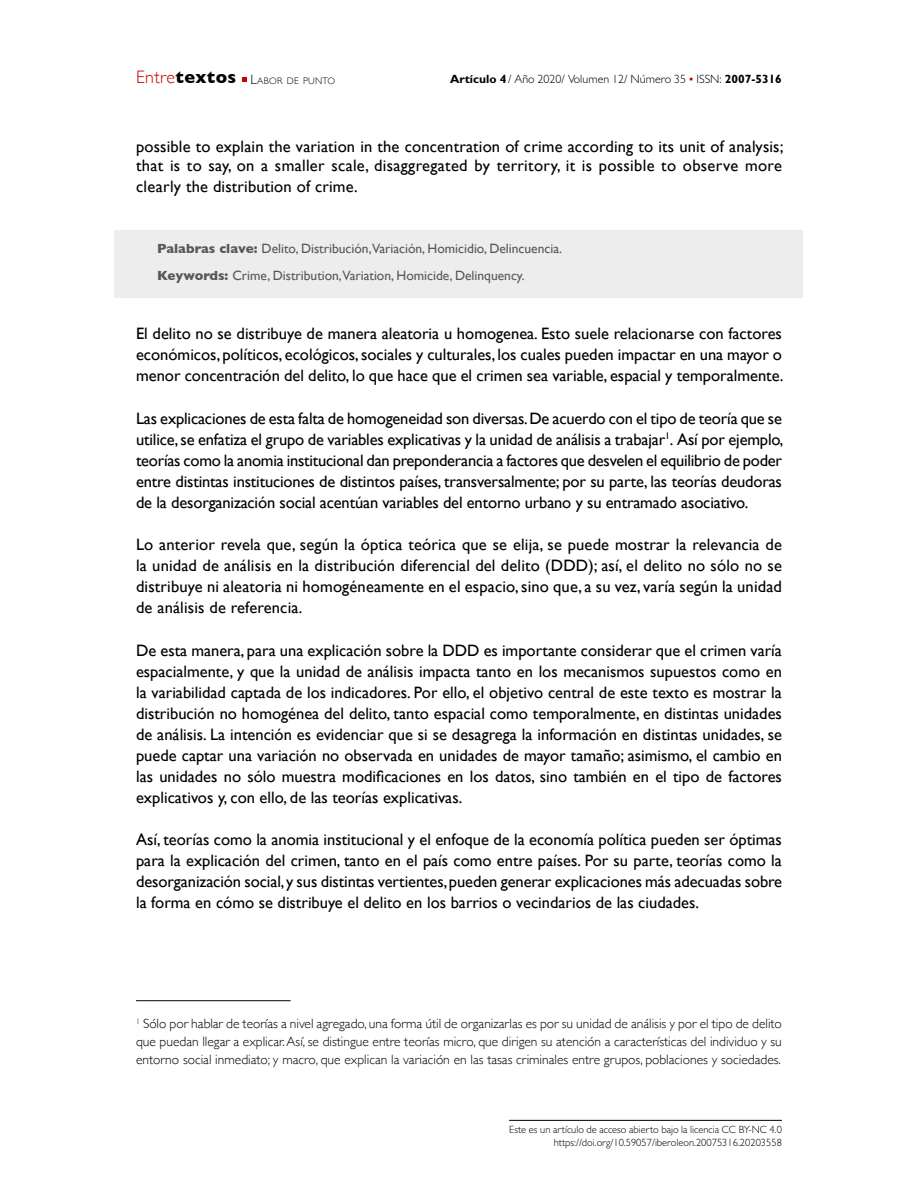
<style>
.page{position:relative;width:918px;height:1188px;background:#fff}
.page>*{position:absolute;margin:0;border:0;box-sizing:border-box;transform-origin:0 0}
.t1{font:700 18px "Gill Sans";letter-spacing:.02em;color:#000}
._1_Cuerpo_General{font:16.5px/21px "Gill Sans";letter-spacing:.01em;color:#000;text-align:justify}
._8_notas_al_pie{font:300 13.5px/18px "Gill Sans";color:#000;text-align:justify}
._8_Palabras_clave{font:13.5px "Gill Sans";color:#575756}
.t2{font:300 12px "Gill Sans MT Pro";color:#000}
.t3{font:300 10.5px/12.6px "Gill Sans MT Pro";color:#000;text-align:right}
._1_Cuerpo_General-2{font:300 9.45px "Gill Sans";letter-spacing:.03em;color:#000}
.s1{font-weight:300;color:#c90000}
.s2{font-size:13.5px}
.s3{font-weight:700}
.s4{font-family:"Times New Roman";font-weight:400;color:#c90000}
</style>
<div class="page">
<svg style="left:242px;top:77px;width:4px;height:4px"></svg>
<hr style="left:509px;top:1120px;width:273px;height:1px;background:#000">
<div style="left:115px;top:231px;width:688px;height:67px;background:#ededed"></div>
<hr style="left:136px;top:1000px;width:155px;height:1px;background:#000">
<p class="t1" style="left:136px;top:63px;width:102px"><span class="s1">Entre</span>textos</p>
<p class="_1_Cuerpo_General-2" style="left:251px;top:73px;width:86px"><span class="s2">L</span>ABOR DE PUNTO</p>
<p class="t2" style="left:450px;top:71px;width:333px"><span class="s3">Artículo 4</span>/ Año 2020/ Volumen 12/ Número 35 <span class="s4">▪</span> ISSN: <span class="s3">2007-5316</span></p>
<p class="_1_Cuerpo_General" style="left:136px;top:136px;width:649px;line-height:19.5px">possible to explain the variation in the concentration of crime according to its unit of analysis; that is to say, on a smaller scale, disaggregated by territory, it is possible to observe more</p>
<p class="_1_Cuerpo_General" style="left:136px;top:176px;width:223px">clearly the distribution of crime.</p>
<p class="_8_Palabras_clave" style="left:157px;top:241px;width:406px"><span class="s3">Palabras clave:</span> Delito, Distribución,Variación, Homicidio, Delincuencia.</p>
<p class="_8_Palabras_clave" style="left:157px;top:268px;width:369px"><span class="s3">Keywords:</span> Crime, Distribution,Variation, Homicide, Delinquency.</p>
<p class="_1_Cuerpo_General" style="left:136px;top:323px;width:649px">El delito no se distribuye de manera aleatoria u homogenea. Esto suele relacionarse con factores económicos, políticos, ecológicos, sociales y culturales, los cuales pueden impactar en una mayor o menor concentración del delito, lo que hace que el crimen sea variable, espacial y temporalmente.</p>
<p class="_1_Cuerpo_General" style="left:136px;top:408px;width:649px">Las explicaciones de esta falta de homogeneidad son diversas. De acuerdo con el tipo de teoría que se utilice, se enfatiza el grupo de variables explicativas y la unidad de análisis a trabajar<sup>1</sup>. Así por ejemplo, teorías como la anomia institucional dan preponderancia a factores que desvelen el equilibrio de poder entre distintas instituciones de distintos países, transversalmente; por su parte, las teorías deudoras de la desorganización social acentúan variables del entorno urbano y su entramado asociativo.</p>
<p class="_1_Cuerpo_General" style="left:136px;top:534px;width:647px">Lo anterior revela que, según la óptica teórica que se elija, se puede mostrar la relevancia de la unidad de análisis en la distribución diferencial del delito (DDD); así, el delito no sólo no se distribuye ni aleatoria ni homogéneamente en el espacio, sino que, a su vez, varía según la unidad de análisis de referencia.</p>
<p class="_1_Cuerpo_General" style="left:136px;top:640px;width:647px">De esta manera, para una explicación sobre la DDD es importante considerar que el crimen varía espacialmente, y que la unidad de análisis impacta tanto en los mecanismos supuestos como en la variabilidad captada de los indicadores. Por ello, el objetivo central de este texto es mostrar la distribución no homogénea del delito, tanto espacial como temporalmente, en distintas unidades de análisis. La intención es evidenciar que si se desagrega la información en distintas unidades, se puede captar una variación no observada en unidades de mayor tamaño; asimismo, el cambio en las unidades no sólo muestra modificaciones en los datos, sino también en el tipo de factores explicativos y, con ello, de las teorías explicativas.</p>
<p class="_1_Cuerpo_General" style="left:136px;top:829px;width:648px">Así, teorías como la anomia institucional y el enfoque de la economía política pueden ser óptimas para la explicación del crimen, tanto en el país como entre países. Por su parte, teorías como la desorganización social, y sus distintas vertientes, pueden generar explicaciones más adecuadas sobre la forma en cómo se distribuye el delito en los barrios o vecindarios de las ciudades.</p>
<p class="_8_notas_al_pie" style="left:136px;top:1014px;width:647px"><sup>1</sup> Sólo por hablar de teorías a nivel agregado, una forma útil de organizarlas es por su unidad de análisis y por el tipo de delito que puedan llegar a explicar. Así, se distingue entre teorías micro, que dirigen su atención a características del individuo y su entorno social inmediato; y macro, que explican la variación en las tasas criminales entre grupos, poblaciones y sociedades.</p>
<p class="t3" style="left:509px;top:1123px;width:274px">Este es un artículo de acceso abierto bajo la licencia CC BY-NC 4.0 https://doi.org/10.59057/iberoleon.20075316.20203558</p>
</div>
